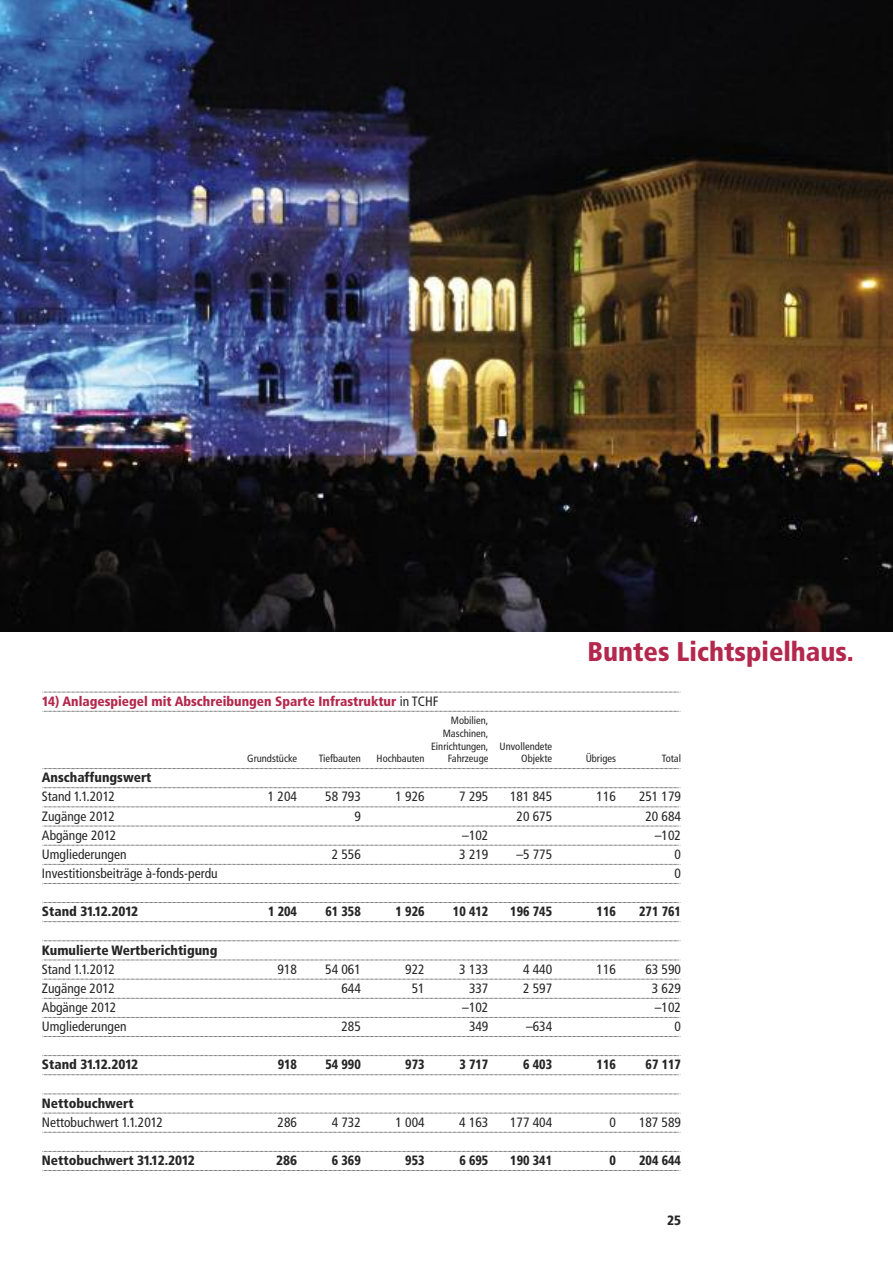
<style>
.page{position:relative;width:893px;height:1263px;background:#fff}
.page>*{position:absolute;margin:0;border:0;box-sizing:border-box;transform-origin:0 0}
.t1{font:900 condensed 27px "Frutiger";color:#b3284c}
.t2{font:condensed 13.5px "Frutiger";color:#272627}
.t3{font:900 condensed 13.5px "Frutiger";color:#272627}
.t4{font:900 condensed 13.5px "Frutiger";color:#272627;scale:.92 1}
.t5{font:900 condensed 13.5px "Frutiger";color:#b3284c}
.t6{font:condensed 10.5px "Frutiger";color:#272627}
.s1{font-weight:400;color:#272627}
</style>
<div class="page">
<img style="left:0;top:0;width:893px;height:631px">
<svg style="left:43px;top:692px;width:638px;height:1px"></svg>
<svg style="left:43px;top:711px;width:638px;height:1px"></svg>
<svg style="left:43px;top:768px;width:638px;height:1px"></svg>
<svg style="left:43px;top:787px;width:638px;height:1px"></svg>
<svg style="left:43px;top:806px;width:638px;height:1px"></svg>
<svg style="left:43px;top:826px;width:638px;height:1px"></svg>
<svg style="left:43px;top:845px;width:638px;height:1px"></svg>
<svg style="left:43px;top:864px;width:638px;height:1px"></svg>
<svg style="left:43px;top:883px;width:638px;height:1px"></svg>
<svg style="left:43px;top:902px;width:638px;height:1px"></svg>
<svg style="left:43px;top:921px;width:638px;height:1px"></svg>
<svg style="left:43px;top:940px;width:638px;height:1px"></svg>
<svg style="left:43px;top:960px;width:638px;height:1px"></svg>
<svg style="left:43px;top:979px;width:638px;height:1px"></svg>
<svg style="left:43px;top:998px;width:638px;height:1px"></svg>
<svg style="left:43px;top:1017px;width:638px;height:1px"></svg>
<svg style="left:43px;top:1036px;width:638px;height:1px"></svg>
<svg style="left:43px;top:1055px;width:638px;height:1px"></svg>
<svg style="left:43px;top:1074px;width:638px;height:1px"></svg>
<svg style="left:43px;top:1093px;width:638px;height:1px"></svg>
<svg style="left:43px;top:1113px;width:638px;height:1px"></svg>
<svg style="left:43px;top:1132px;width:638px;height:1px"></svg>
<svg style="left:43px;top:1151px;width:638px;height:1px"></svg>
<svg style="left:43px;top:1170px;width:638px;height:1px"></svg>
<p class="t5" style="left:42px;top:696px;width:398px">14) Anlagespiegel mit Abschreibungen Sparte Infrastruktur <span class="s1">in TCHF</span></p>
<h1 class="t1" style="left:588px;top:641px;width:268px">Buntes Lichtspielhaus.</h1>
<p class="t6" style="left:451px;top:716px;width:39px">Mobilien,</p>
<p class="t6" style="left:443px;top:729px;width:47px">Maschinen,</p>
<p class="t6" style="left:431px;top:742px;width:123px">Einrichtungen, Unvollendete</p>
<p class="t6" style="left:247px;top:754px;width:51px">Grundstücke</p>
<p class="t6" style="left:319px;top:754px;width:43px">Tiefbauten</p>
<p class="t6" style="left:377px;top:754px;width:49px">Hochbauten</p>
<p class="t6" style="left:448px;top:754px;width:42px">Fahrzeuge</p>
<p class="t6" style="left:521px;top:754px;width:32px">Objekte</p>
<p class="t6" style="left:586px;top:754px;width:32px">Übriges</p>
<p class="t6" style="left:662px;top:754px;width:21px">Total</p>
<p class="t3" style="left:42px;top:772px;width:111px">Anschaffungswert</p>
<p class="t2" style="left:42px;top:791px;width:75px">Stand 1.1.2012</p>
<p class="t2" style="left:268px;top:791px;width:31px">1 204</p>
<p class="t2" style="left:325px;top:791px;width:37px">58 793</p>
<p class="t2" style="left:395px;top:791px;width:31px">1 926</p>
<p class="t2" style="left:459px;top:791px;width:31px">7 295</p>
<p class="t2" style="left:510px;top:791px;width:44px">181 845</p>
<p class="t2" style="left:597px;top:791px;width:21px">116</p>
<p class="t2" style="left:639px;top:791px;width:44px">251 179</p>
<p class="t2" style="left:42px;top:810px;width:74px">Zugänge 2012</p>
<p class="t2" style="left:354px;top:810px;width:8px">9</p>
<p class="t2" style="left:517px;top:810px;width:37px">20 675</p>
<p class="t2" style="left:645px;top:810px;width:37px">20 684</p>
<p class="t2" style="left:42px;top:830px;width:76px">Abgänge 2012</p>
<p class="t2" style="left:462px;top:830px;width:28px">–102</p>
<p class="t2" style="left:655px;top:830px;width:28px">–102</p>
<p class="t2" style="left:42px;top:849px;width:86px">Umgliederungen</p>
<p class="t2" style="left:332px;top:849px;width:31px">2 556</p>
<p class="t2" style="left:459px;top:849px;width:31px">3 219</p>
<p class="t2" style="left:516px;top:849px;width:37px">–5 775</p>
<p class="t2" style="left:675px;top:849px;width:8px">0</p>
<p class="t2" style="left:42px;top:868px;width:177px">Investitionsbeiträge à-fonds-perdu</p>
<p class="t2" style="left:675px;top:868px;width:8px">0</p>
<p class="t3" style="left:42px;top:906px;width:98px">Stand 31.12.2012</p>
<p class="t4" style="left:268px;top:906px;width:33px">1 204</p>
<p class="t4" style="left:325px;top:906px;width:40px">61 358</p>
<p class="t4" style="left:396px;top:906px;width:33px">1 926</p>
<p class="t4" style="left:453px;top:906px;width:40px">10 412</p>
<p class="t4" style="left:510px;top:906px;width:47px">196 745</p>
<p class="t4" style="left:597px;top:906px;width:23px">116</p>
<p class="t4" style="left:639px;top:906px;width:47px">271 761</p>
<p class="t3" style="left:42px;top:944px;width:177px">Kumulierte Wertberichtigung</p>
<p class="t2" style="left:42px;top:963px;width:75px">Stand 1.1.2012</p>
<p class="t2" style="left:278px;top:963px;width:21px">918</p>
<p class="t2" style="left:325px;top:963px;width:37px">54 061</p>
<p class="t2" style="left:405px;top:963px;width:21px">922</p>
<p class="t2" style="left:459px;top:963px;width:31px">3 133</p>
<p class="t2" style="left:523px;top:963px;width:31px">4 440</p>
<p class="t2" style="left:597px;top:963px;width:21px">116</p>
<p class="t2" style="left:645px;top:963px;width:37px">63 590</p>
<p class="t2" style="left:42px;top:983px;width:74px">Zugänge 2012</p>
<p class="t2" style="left:341px;top:983px;width:21px">644</p>
<p class="t2" style="left:412px;top:983px;width:14px">51</p>
<p class="t2" style="left:469px;top:983px;width:21px">337</p>
<p class="t2" style="left:523px;top:983px;width:31px">2 597</p>
<p class="t2" style="left:652px;top:983px;width:31px">3 629</p>
<p class="t2" style="left:42px;top:1002px;width:76px">Abgänge 2012</p>
<p class="t2" style="left:462px;top:1002px;width:28px">–102</p>
<p class="t2" style="left:655px;top:1002px;width:28px">–102</p>
<p class="t2" style="left:42px;top:1021px;width:86px">Umgliederungen</p>
<p class="t2" style="left:341px;top:1021px;width:21px">285</p>
<p class="t2" style="left:469px;top:1021px;width:21px">349</p>
<p class="t2" style="left:526px;top:1021px;width:28px">–634</p>
<p class="t2" style="left:675px;top:1021px;width:8px">0</p>
<p class="t3" style="left:42px;top:1059px;width:98px">Stand 31.12.2012</p>
<p class="t4" style="left:278px;top:1059px;width:23px">918</p>
<p class="t4" style="left:325px;top:1059px;width:40px">54 990</p>
<p class="t4" style="left:405px;top:1059px;width:23px">973</p>
<p class="t4" style="left:459px;top:1059px;width:33px">3 717</p>
<p class="t4" style="left:523px;top:1059px;width:33px">6 403</p>
<p class="t4" style="left:597px;top:1059px;width:23px">116</p>
<p class="t4" style="left:645px;top:1059px;width:40px">67 117</p>
<p class="t3" style="left:42px;top:1097px;width:93px">Nettobuchwert</p>
<p class="t2" style="left:42px;top:1117px;width:123px">Nettobuchwert 1.1.2012</p>
<p class="t2" style="left:278px;top:1117px;width:21px">286</p>
<p class="t2" style="left:332px;top:1117px;width:31px">4 732</p>
<p class="t2" style="left:395px;top:1117px;width:31px">1 004</p>
<p class="t2" style="left:459px;top:1117px;width:31px">4 163</p>
<p class="t2" style="left:510px;top:1117px;width:44px">177 404</p>
<p class="t2" style="left:609px;top:1117px;width:8px">0</p>
<p class="t2" style="left:639px;top:1117px;width:44px">187 589</p>
<p class="t3" style="left:42px;top:1155px;width:154px">Nettobuchwert 31.12.2012</p>
<p class="t3" style="left:276px;top:1155px;width:23px">286</p>
<p class="t4" style="left:332px;top:1155px;width:33px">6 369</p>
<p class="t4" style="left:405px;top:1155px;width:23px">953</p>
<p class="t4" style="left:459px;top:1155px;width:33px">6 695</p>
<p class="t4" style="left:510px;top:1155px;width:47px">190 341</p>
<p class="t4" style="left:609px;top:1155px;width:9px">0</p>
<p class="t4" style="left:639px;top:1155px;width:47px">204 644</p>
<p class="t3" style="left:667px;top:1214px;width:16px">25</p>
</div>
